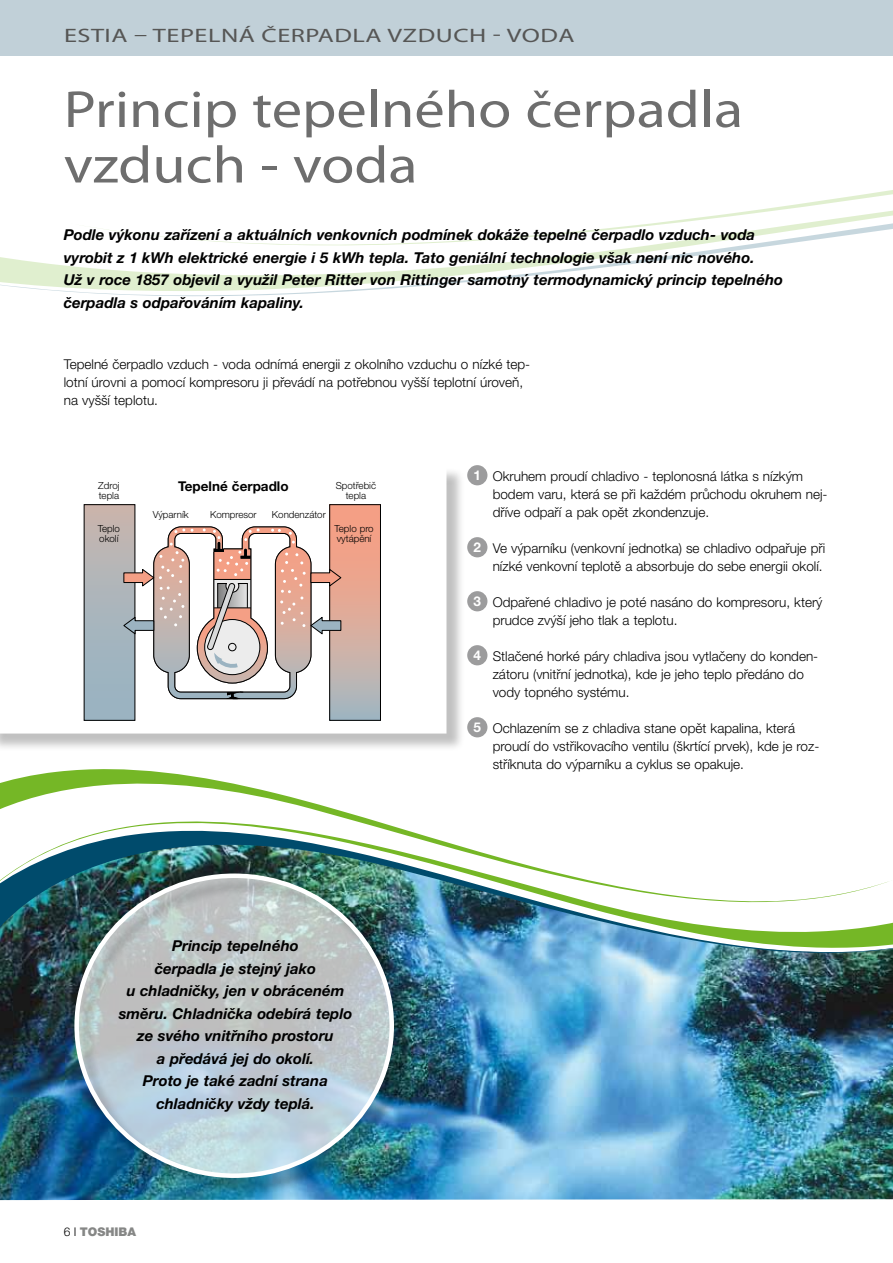
<style>
.page{position:relative;width:893px;height:1263px;background:#fff}
.page>*{position:absolute;margin:0;border:0;box-sizing:border-box;transform-origin:0 0}
.t1{font:52.5px/55.5px "Myriad Pro";color:#6e6e6e;scale:1.15 1}
.t2{font:19.5px "Myriad Pro";letter-spacing:.02em;color:#565655;scale:1.35 1}
.t3{font:italic 700 15px/22.5px "Helvetica Neue LT Pro";color:#000}
.t4{font:300 13.5px/18px "Helvetica Neue LT Pro";color:#000}
.t5{font:700 13.5px "Helvetica Neue LT Pro";color:#000}
.t6{font:900 12px "Helvetica Neue LT Pro";color:#868786}
.t7{font:300 9.75px/10.5px "Helvetica Neue LT Pro";color:#000}
.s1{font-weight:700;color:#fff}
.s2{font-weight:300;color:#000}
</style>
<div class="page">
<div style="left:0;top:0;width:893px;height:55px;background:#c1d0d8"></div>
<div style="left:0;top:467px;width:465px;height:285px;background:#000;opacity:.25"></div>
<svg style="left:0;top:467px;width:446px;height:266px"></svg>
<img style="left:0;top:955px;width:893px;height:245px">
<svg style="left:0;top:190px;width:893px;height:107px"></svg>
<svg style="left:0;top:769px;width:359px;height:47px"></svg>
<img style="left:0;top:825px;width:893px;height:130px">
<svg style="left:331px;top:506px;width:48px;height:213px;background:#d7aa9c"></svg>
<div style="left:329px;top:504px;width:52px;height:217px;border:1px solid #000"></div>
<div style="left:84px;top:505px;width:51px;height:215px;background:linear-gradient(to bottom,#c6b6af,#94b3c5)"></div>
<svg style="left:122px;top:526px;width:220px;height:174px"></svg>
<div style="left:77px;top:876px;width:336px;height:320px;background:#000;opacity:.25"></div>
<div style="left:467px;top:465px;width:20px;height:20px;background:#9c9c9d;border-radius:50%"></div>
<div style="left:467px;top:537px;width:20px;height:20px;background:#9c9c9d;border-radius:50%"></div>
<div style="left:467px;top:591px;width:20px;height:20px;background:#9c9c9d;border-radius:50%"></div>
<div style="left:467px;top:645px;width:20px;height:20px;background:#9c9c9d;border-radius:50%"></div>
<div style="left:467px;top:717px;width:20px;height:20px;background:#9c9c9d;border-radius:50%"></div>
<h2 class="t2" style="left:64px;top:24px;width:380px">ESTIA – Tepelná čerpadla vzduch - voda</h2>
<h1 class="t1" style="left:64px;top:81px;width:592px">Princip tepelného čerpadla vzduch - voda</h1>
<p class="t3" style="left:64px;top:223px;width:721px">Podle výkonu zařízení a aktuálních venkovních podmínek dokáže tepelné čerpadlo vzduch- voda vyrobit z 1 kWh elektrické energie i 5 kWh tepla. Tato geniální technologie však není nic nového.<br>Už v roce 1857 objevil a využil Peter Ritter von Rittinger samotný termodynamický princip tepelného čerpadla s odpařováním kapaliny.</p>
<p class="t4" style="left:64px;top:355px;width:468px">Tepelné čerpadlo vzduch - voda odnímá energii z okolního vzduchu o nízké tep&shy;lotní úrovni a pomocí kompresoru ji převádí na potřebnou vyšší teplotní úroveň, na vyšší teplotu.</p>
<p class="t7" style="left:336px;top:480px;width:42px;text-align:center">Spotřebič tepla</p>
<p class="t4" style="left:493px;top:467px;width:336px;text-indent:-19px"><span class="s1">1</span> Okruhem proudí chladivo - teplonosná látka s nízkým bodem varu, která se při každém průchodu okruhem nej&shy;dříve odpaří a pak opět zkondenzuje.</p>
<p class="t4" style="left:474px;top:539px;width:353px;text-align:right"><span class="s1">2</span> Ve výparníku (venkovní jednotka) se chladivo odpařuje při nízké venkovní teplotě a absorbuje do sebe energii okolí.</p>
<p class="t4" style="left:493px;top:593px;width:331px;text-indent:-19px"><span class="s1">3</span> Odpařené chladivo je poté nasáno do kompresoru, který prudce zvýší jeho tlak a teplotu.</p>
<p class="t4" style="left:493px;top:647px;width:327px;text-indent:-19px"><span class="s1">4</span> Stlačené horké páry chladiva jsou vytlačeny do konden&shy;zátoru (vnitřní jednotka), kde je jeho teplo předáno do vody topného systému.</p>
<p class="t4" style="left:493px;top:719px;width:328px;text-indent:-19px"><span class="s1">5</span> Ochlazením se z chladiva stane opět kapalina, která proudí do vstřikovacího ventilu (škrtící prvek), kde je roz&shy;stříknuta do výparníku a cyklus se opakuje.</p>
<p class="t5" style="left:178px;top:478px;width:112px">Tepelné čerpadlo</p>
<p class="t7" style="left:153px;top:509px;width:37px">Výparník</p>
<p class="t7" style="left:210px;top:509px;width:48px">Kompresor</p>
<p class="t7" style="left:272px;top:509px;width:55px">Kondenzátor</p>
<p class="t7" style="left:98px;top:480px;width:23px">Zdroj tepla</p>
<p class="t7" style="left:98px;top:523px;width:24px">Teplo okolí</p>
<p class="t7" style="left:335px;top:523px;width:41px">Teplo pro vytápění</p>
<p class="t3" style="left:119px;top:934px;width:235px;text-align:center">Princip tepelného<br>čerpadla je stejný jako<br>u chladničky, jen v obráceném směru. Chladnička odebírá teplo ze svého vnitřního prostoru<br>a předává jej do okolí.<br>Proto je také zadní strana chladničky vždy teplá.</p>
<p class="t6" style="left:64px;top:1225px;width:74px"><span class="s2">6 I</span> TOSHIBA</p>
</div>
